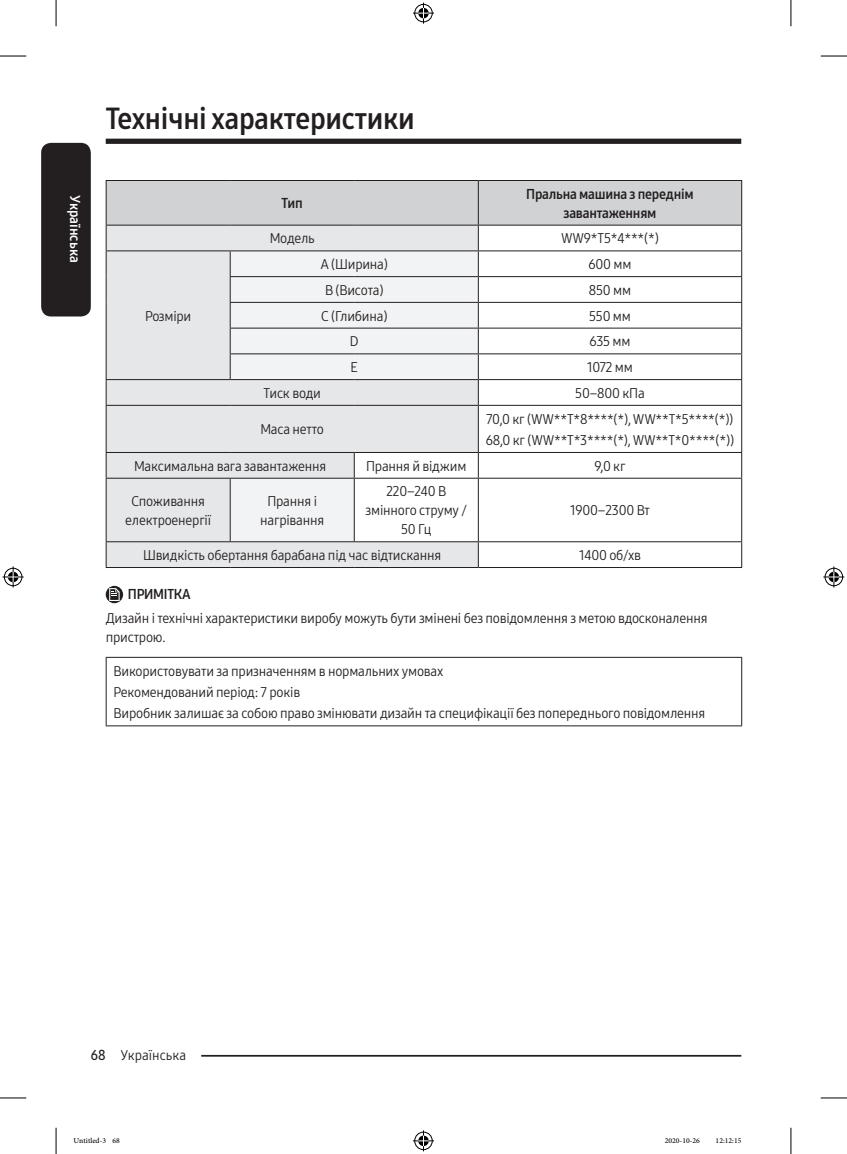
<style>
.page{position:relative;width:847px;height:1154px;background:#fff}
.page>*{position:absolute;margin:0;border:0;box-sizing:border-box;transform-origin:0 0}
.t1{font:29.75px "Samsung One 700 C";letter-spacing:-.01em;color:#231f20}
.t2{font:14px/18.9px "Samsung One 400 C";letter-spacing:-.015em;color:#231f20}
.t3{font:14px/18.9px "Samsung One 700 C";letter-spacing:-.015em;color:#231f20;text-align:center}
.t4{font:14px "Samsung One 700 C";color:#fff}
.t5{font:10.5px "Adobe Arabic";color:#000}
.s1{font-family:"Samsung One 600 C"}
</style>
<div class="page">
<div style="left:41px;top:143px;width:50px;height:173px;background:#231f20;border-radius:10px"></div>
<div style="left:106px;top:139px;width:635px;height:5px;background:#231f20"></div>
<hr style="left:135px;top:1055px;width:606px;height:1px;background:#231f20">
<div style="left:106px;top:1045px;width:95px;height:17px;background:#fff"></div>
<div style="left:107px;top:406px;width:370px;height:161px;background:#e6e7e9"></div>
<svg style="left:230px;top:406px;width:247px;height:135px"></svg>
<svg style="left:106px;top:180px;width:636px;height:225px"></svg>
<hr style="left:106px;top:405px;width:124px;height:1px;background:#231f20">
<hr style="left:106px;top:406px;width:1px;height:46px;background:#231f20">
<hr style="left:230px;top:405px;width:124px;height:1px;background:#231f20">
<hr style="left:354px;top:405px;width:124px;height:1px;background:#231f20">
<hr style="left:478px;top:405px;width:263px;height:1px;background:#231f20">
<hr style="left:477px;top:406px;width:1px;height:46px;background:#231f20">
<hr style="left:741px;top:406px;width:1px;height:46px;background:#231f20">
<hr style="left:106px;top:452px;width:124px;height:1px;background:#231f20">
<svg style="left:106px;top:453px;width:1px;height:25px"></svg>
<hr style="left:230px;top:452px;width:124px;height:1px;background:#231f20">
<hr style="left:354px;top:452px;width:124px;height:1px;background:#231f20">
<svg style="left:354px;top:453px;width:1px;height:25px"></svg>
<hr style="left:478px;top:452px;width:263px;height:1px;background:#231f20">
<svg style="left:477px;top:453px;width:1px;height:25px"></svg>
<svg style="left:741px;top:453px;width:1px;height:25px"></svg>
<hr style="left:106px;top:478px;width:124px;height:1px;background:#231f20">
<hr style="left:106px;top:479px;width:1px;height:62px;background:#231f20">
<hr style="left:230px;top:478px;width:124px;height:1px;background:#231f20">
<hr style="left:230px;top:479px;width:1px;height:62px;background:#231f20">
<hr style="left:354px;top:478px;width:124px;height:1px;background:#231f20">
<hr style="left:354px;top:479px;width:1px;height:62px;background:#231f20">
<hr style="left:478px;top:478px;width:263px;height:1px;background:#231f20">
<hr style="left:477px;top:479px;width:1px;height:62px;background:#231f20">
<hr style="left:741px;top:479px;width:1px;height:62px;background:#231f20">
<hr style="left:106px;top:541px;width:124px;height:1px;background:#231f20">
<svg style="left:106px;top:542px;width:1px;height:25px"></svg>
<hr style="left:230px;top:541px;width:124px;height:1px;background:#231f20">
<hr style="left:354px;top:541px;width:124px;height:1px;background:#231f20">
<hr style="left:478px;top:541px;width:263px;height:1px;background:#231f20">
<svg style="left:477px;top:542px;width:1px;height:25px"></svg>
<svg style="left:741px;top:542px;width:1px;height:25px"></svg>
<hr style="left:106px;top:567px;width:124px;height:1px;background:#231f20">
<hr style="left:230px;top:567px;width:124px;height:1px;background:#231f20">
<hr style="left:354px;top:567px;width:124px;height:1px;background:#231f20">
<hr style="left:478px;top:567px;width:263px;height:1px;background:#231f20">
<div style="left:106px;top:586px;width:17px;height:17px;background:#231f20;border-radius:50%"></div>
<svg style="left:109px;top:588px;width:11px;height:13px"></svg>
<hr style="left:106px;top:657px;width:635px;height:1px;background:#231f20">
<hr style="left:106px;top:658px;width:1px;height:67px;background:#231f20">
<hr style="left:741px;top:658px;width:1px;height:67px;background:#231f20">
<hr style="left:106px;top:725px;width:635px;height:1px;background:#231f20">
<svg style="left:0;top:56px;width:26px;height:1px"></svg>
<svg style="left:820px;top:56px;width:26px;height:1px"></svg>
<svg style="left:0;top:1097px;width:26px;height:1px"></svg>
<svg style="left:820px;top:1097px;width:26px;height:1px"></svg>
<svg style="left:56px;top:0;width:1px;height:26px"></svg>
<svg style="left:56px;top:1128px;width:1px;height:26px"></svg>
<svg style="left:790px;top:0;width:1px;height:26px"></svg>
<svg style="left:790px;top:1128px;width:1px;height:26px"></svg>
<svg style="left:413px;top:3px;width:21px;height:21px"></svg>
<svg style="left:413px;top:1130px;width:21px;height:21px"></svg>
<svg style="left:3px;top:566px;width:21px;height:21px"></svg>
<svg style="left:823px;top:566px;width:21px;height:21px"></svg>
<p class="t4" style="left:84px;top:195px;width:69px;rotate:90deg">Українська</p>
<h1 class="t1" style="left:106px;top:98px;width:310px">Технічні характеристики</h1>
<p class="t2" style="left:145px;top:306px;width:48px">Розміри</p>
<p class="t3" style="left:281px;top:194px;width:23px">Тип</p>
<p class="t3" style="left:526px;top:184px;width:169px">Пральна машина з переднім завантаженням</p>
<p class="t2" style="left:269px;top:229px;width:47px">Модель</p>
<p class="t2" style="left:561px;top:229px;width:99px">WW9*T5*4***(*)</p>
<p class="t2" style="left:320px;top:255px;width:69px">A (Ширина)</p>
<p class="t2" style="left:588px;top:255px;width:44px">600 мм</p>
<p class="t2" style="left:325px;top:280px;width:60px">B (Висота)</p>
<p class="t2" style="left:588px;top:280px;width:44px">850 мм</p>
<p class="t2" style="left:321px;top:306px;width:68px">C (Глибина)</p>
<p class="t2" style="left:589px;top:306px;width:43px">550 мм</p>
<p class="t2" style="left:350px;top:332px;width:10px">D</p>
<p class="t2" style="left:589px;top:332px;width:43px">635 мм</p>
<p class="t2" style="left:350px;top:358px;width:9px">E</p>
<p class="t2" style="left:587px;top:358px;width:47px">1072 мм</p>
<p class="t2" style="left:263px;top:383px;width:59px">Тиск води</p>
<p class="t2" style="left:575px;top:383px;width:71px">50–800 кПа</p>
<p class="t2" style="left:260px;top:420px;width:65px">Маса нетто</p>
<p class="t2" style="left:485px;top:408px;width:250px;line-height:21.3px">70,0 кг (WW**T*8****(*), WW**T*5****(*))<br>68,0 кг (WW**T*3****(*), WW**T*0****(*))</p>
<p class="t2" style="left:134px;top:456px;width:194px">Максимальна вага завантаження</p>
<p class="t2" style="left:366px;top:456px;width:102px">Прання й віджим</p>
<p class="t2" style="left:594px;top:456px;width:33px">9,0 кг</p>
<p class="t2" style="left:125px;top:491px;width:87px;text-align:center">Споживання електроенергії</p>
<p class="t2" style="left:260px;top:491px;width:65px;text-align:center">Прання і нагрівання</p>
<p class="t2" style="left:365px;top:482px;width:103px;text-align:center">220–240 В змінного струму /<br>50 Гц</p>
<p class="t2" style="left:570px;top:501px;width:81px">1900–2300 Вт</p>
<p class="t2" style="left:143px;top:545px;width:299px">Швидкість обертання барабана під час відтискання</p>
<p class="t2" style="left:578px;top:545px;width:63px">1400 об/хв</p>
<p class="t3" style="left:128px;top:585px;width:64px">ПРИМІТКА</p>
<p class="t2" style="left:106px;top:608px;width:603px">Дизайн і технічні характеристики виробу можуть бути змінені без повідомлення з метою вдосконалення пристрою.</p>
<p class="t2" style="left:113px;top:660px;width:593px;line-height:21.3px">Використовувати за призначенням в нормальних умовах<br>Рекомендований період: 7 років<br>Виробник залишає за собою право змінювати дизайн та специфікації без попереднього повідомлення</p>
<p class="t2" style="left:91px;top:1045px;width:97px"><span class="s1">68</span> Українська</p>
<p class="t5" style="left:74px;top:1133px;width:48px">Untitled-3 68</p>
<p class="t5" style="left:664px;top:1133px;width:37px">2020-10-26</p>
<p class="t5" style="left:715px;top:1133px;width:27px">12:12:15</p>
</div>
